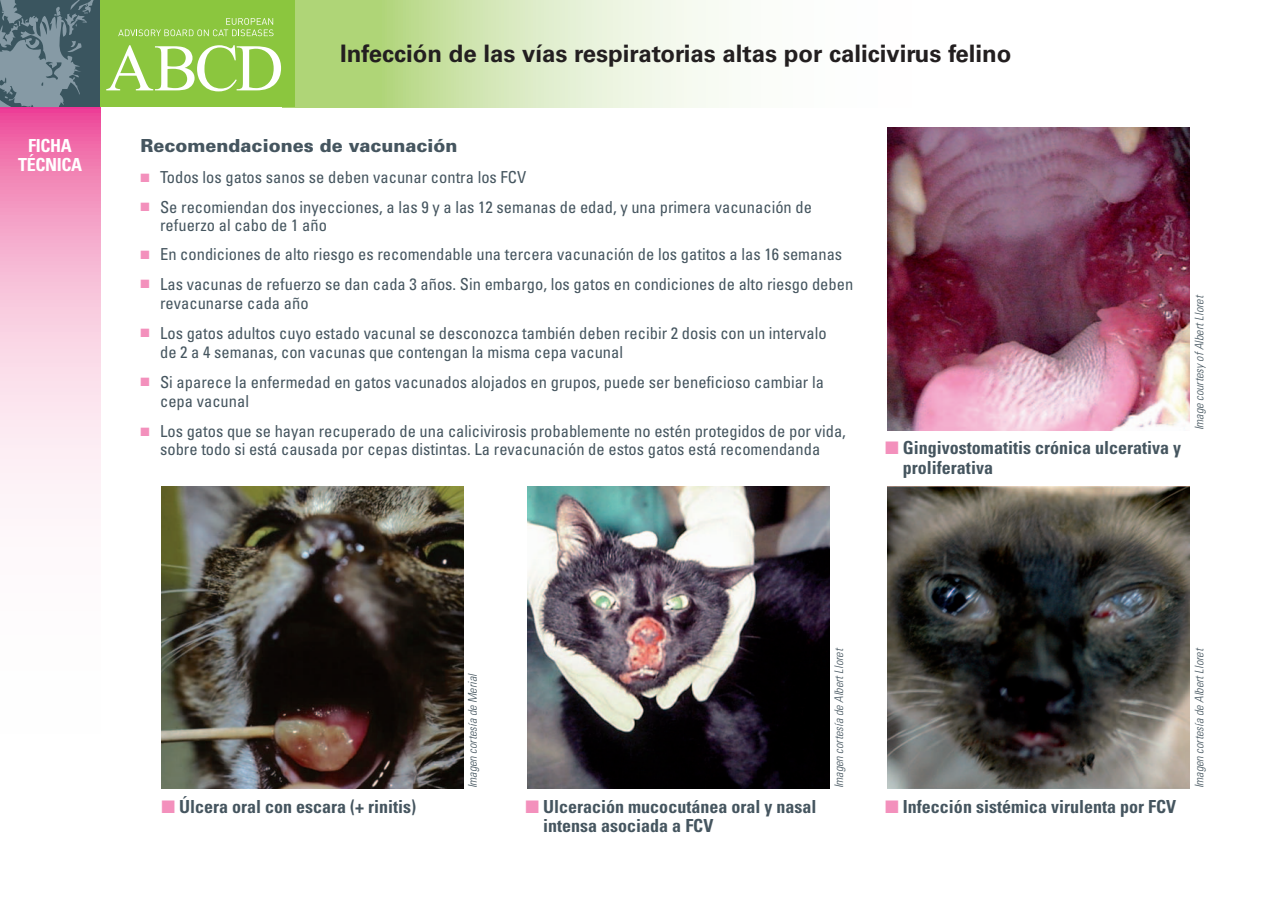
<style>
.page{position:relative;width:1264px;height:897px;background:#fff}
.page>*{position:absolute;margin:0;border:0;box-sizing:border-box;transform-origin:0 0}
.t1{font:700 24px "Univers";color:#231f20}
.t2{font:700 condensed 18px/19.5px "Univers";color:#45555f}
.t3{font:900 18px "Univers";color:#45555f}
.t4{font:700 condensed 18px/19.5px "Univers";letter-spacing:-.02em;color:#fff;text-align:center}
.t5{font:condensed 16.5px/19.5px "Univers";color:#45555f}
.t6{font:italic 300 condensed 12px "Univers";color:#45555f}
.s1{color:#f390bc}
</style>
<div class="page">
<img style="left:887px;top:128px;width:302px;height:302px">
<img style="left:161px;top:486px;width:302px;height:302px">
<img style="left:527px;top:486px;width:302px;height:302px">
<img style="left:887px;top:486px;width:302px;height:302px">
<svg style="left:0;top:107px;width:100px;height:401px;background:#f7bbd6"></svg>
<svg style="left:295px;top:0;width:432px;height:107px;background:#d4e7b7"></svg>
<div style="left:0;top:0;width:100px;height:107px;background:#3a555f"></div>
<div style="left:100px;top:0;width:195px;height:107px;background:#8bc63e"></div>
<svg style="left:106px;top:45px;width:175px;height:46px"></svg>
<svg style="left:118px;top:18px;width:155px;height:18px"></svg>
<svg style="left:0;top:0;width:94px;height:107px"></svg>
<h1 class="t1" style="left:340px;top:44px;width:672px">Infección de las vías respiratorias altas por calicivirus felino</h1>
<p class="t4" style="left:18px;top:137px;width:65px">FICHA<br>TÉCNICA</p>
<p class="t3" style="left:141px;top:139px;width:318px">Recomendaciones de vacunación</p>
<p class="t5" style="left:141px;top:169px;width:387px"><span class="s1">■</span> Todos los gatos sanos se deben vacunar contra los FCV</p>
<p class="t5" style="left:160px;top:199px;width:653px;line-height:18px;text-indent:-20px"><span class="s1">■</span> Se recomiendan dos inyecciones, a las 9 y a las 12 semanas de edad, y una primera vacunación de refuerzo al cabo de 1 año</p>
<p class="t5" style="left:141px;top:246px;width:703px"><span class="s1">■</span> En condiciones de alto riesgo es recomendable una tercera vacunación de los gatitos a las 16 semanas</p>
<p class="t5" style="left:160px;top:275px;width:694px;text-indent:-20px"><span class="s1">■</span> Las vacunas de refuerzo se dan cada 3 años. Sin embargo, los gatos en condiciones de alto riesgo deben revacunarse cada año</p>
<p class="t5" style="left:160px;top:324px;width:668px;text-indent:-20px"><span class="s1">■</span> Los gatos adultos cuyo estado vacunal se desconozca también deben recibir 2 dosis con un intervalo de 2 a 4 semanas, con vacunas que contengan la misma cepa vacunal</p>
<p class="t5" style="left:160px;top:373px;width:665px;text-indent:-20px"><span class="s1">■</span> Si aparece la enfermedad en gatos vacunados alojados en grupos, puede ser beneficioso cambiar la cepa vacunal</p>
<p class="t5" style="left:141px;top:423px;width:706px;line-height:18px;text-align:center"><span class="s1">■</span> Los gatos que se hayan recuperado de una calicivirosis probablemente no estén protegidos de por vida, sobre todo si está causada por cepas distintas. La revacunación de estos gatos está recomendanda</p>
<p class="t2" style="left:902px;top:439px;width:279px;text-indent:-18px"><span class="s1">■</span> Gingivostomatitis crónica ulcerativa y proliferativa</p>
<p class="t6" style="left:1194px;top:430px;width:137px;rotate:-90deg">Image courtesy of Albert Lloret</p>
<p class="t6" style="left:467px;top:788px;width:116px;rotate:-90deg">Imagen cortesía de Merial</p>
<p class="t6" style="left:834px;top:788px;width:142px;rotate:-90deg">Imagen cortesía de Albert Lloret</p>
<p class="t6" style="left:1194px;top:788px;width:142px;rotate:-90deg">Imagen cortesía de Albert Lloret</p>
<p class="t2" style="left:161px;top:798px;width:256px"><span class="s1">■</span> Úlcera oral con escara (+ rinitis)</p>
<p class="t2" style="left:543px;top:798px;width:274px;text-indent:-18px"><span class="s1">■</span> Ulceración mucocutánea oral y nasal intensa asociada a FCV</p>
<p class="t2" style="left:885px;top:798px;width:292px"><span class="s1">■</span> Infección sistémica virulenta por FCV</p>
</div>
